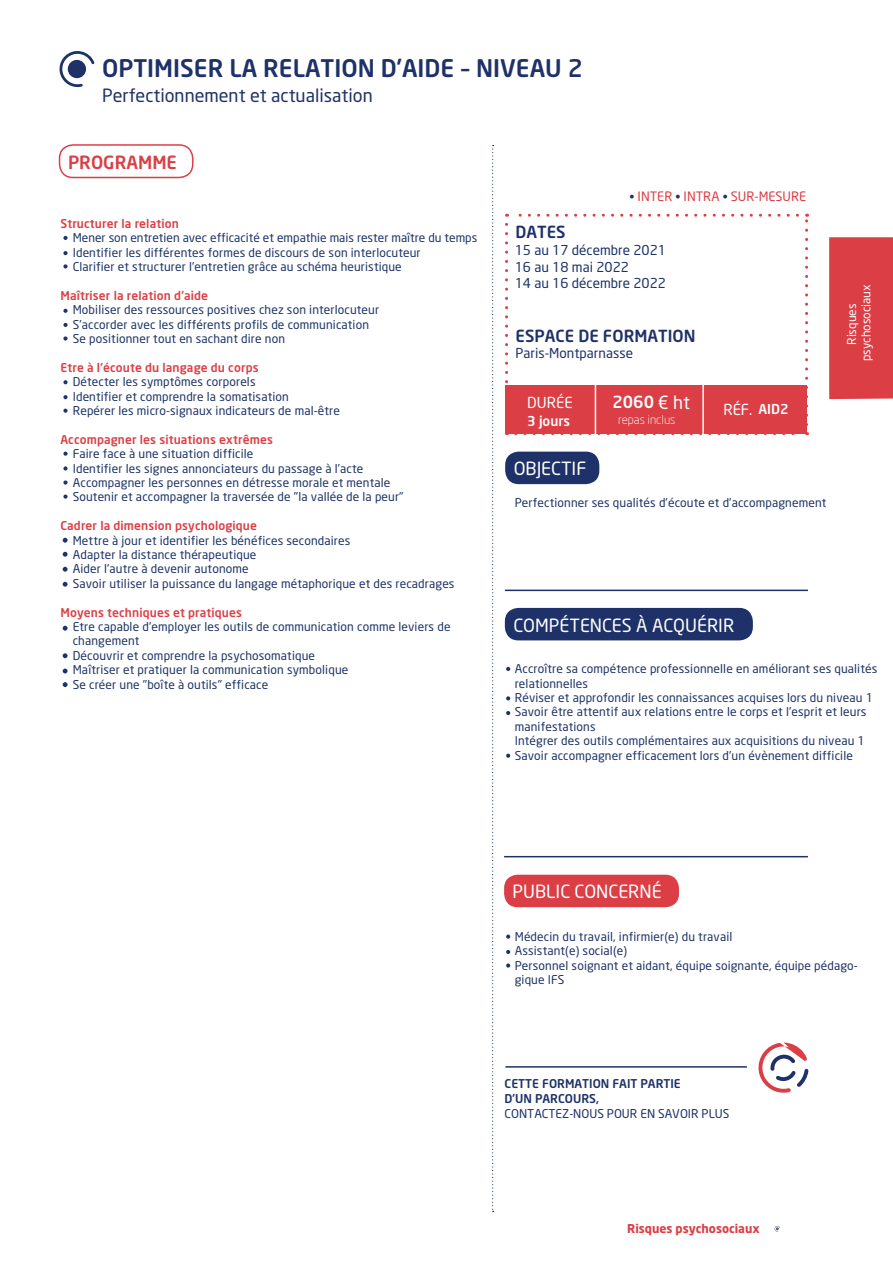
<style>
.page{position:relative;width:893px;height:1263px;background:#fff}
.page>*{position:absolute;margin:0;border:0;box-sizing:border-box;transform-origin:0 0}
.t1{font:24px "Neo Sans Medium TR";color:#1e3168}
.t2{font:18px "Neo Sans TR";color:#fff}
.t3{font:18px "Neo Sans TR";color:#1e3168}
.t4{font:18px "Neo Sans Medium TR";color:#db3e45}
.t5{font:16.5px "Neo Sans Medium TR";color:#1e3168}
.t6{font:16.5px "Neo Sans Medium TR";color:#fff}
.t7{font:15px "Neo Sans TR";color:#fff}
.t8{font:13.5px/16.2px "Neo Sans TR";color:#1e3468}
.t9{font:13.5px "Neo Sans TR";color:#1e3168}
.t10{font:13.5px "Neo Sans Medium TR";color:#fff}
.t11{font:12.9px "Neo Sans TR";color:#db3e45}
.t12{font:12px/14.4px "Neo Sans TR";letter-spacing:.01em;color:#1e3468}
.t13{font:12px "Neo Sans Medium TR";letter-spacing:.01em;color:#dc3f45}
.t14{font:12px/15px "Neo Sans Medium TR";color:#1e3168}
.t15{font:12px "Neo Sans TR";color:#1e3168}
.t16{font:12px "Neo Sans Bold TR";color:#dc3f45}
.t17{font:12px/14.4px "Neo Sans TR";color:#fff;text-align:center}
.t18{font:300 12px "Neo Sans";color:#fff}
.s1{font-size:12px;color:#1e3168}
.s2{font-family:"Neo Sans TR";font-size:18px}
</style>
<div class="page">
<svg style="left:774px;top:1226px;width:6px;height:6px"></svg>
<div style="left:504px;top:875px;width:175px;height:32px;background:#db3e45;border-radius:14px"></div>
<div style="left:505px;top:608px;width:248px;height:32px;background:#1e3168;border-radius:14px"></div>
<svg style="left:59px;top:51px;width:35px;height:36px"></svg>
<svg style="left:492px;top:145px;width:2px;height:1067px"></svg>
<hr style="left:504px;top:856px;width:304px;height:1px;background:#1e3168">
<hr style="left:505px;top:590px;width:303px;height:1px;background:#1e3168">
<div style="left:59px;top:144px;width:134px;height:34px;border:2px solid #db3e45;border-radius:14px"></div>
<div style="left:505px;top:385px;width:301px;height:48px;background:#db3e45"></div>
<svg style="left:505px;top:224px;width:3px;height:211px"></svg>
<svg style="left:516px;top:432px;width:292px;height:3px"></svg>
<svg style="left:805px;top:214px;width:3px;height:211px"></svg>
<svg style="left:507px;top:214px;width:290px;height:3px"></svg>
<hr style="left:595px;top:380px;width:1px;height:58px;background:#fff">
<hr style="left:702px;top:380px;width:2px;height:58px;background:#fff">
<div style="left:505px;top:452px;width:94px;height:32px;background:#1e3168;border-radius:14px"></div>
<div style="left:829px;top:237px;width:64px;height:162px;background:#db3e45"></div>
<svg style="left:506px;top:667px;width:4px;height:4px"></svg>
<svg style="left:506px;top:696px;width:4px;height:4px"></svg>
<svg style="left:506px;top:711px;width:4px;height:4px"></svg>
<svg style="left:506px;top:754px;width:4px;height:4px"></svg>
<svg style="left:506px;top:934px;width:4px;height:5px"></svg>
<svg style="left:506px;top:950px;width:4px;height:4px"></svg>
<svg style="left:506px;top:963px;width:4px;height:4px"></svg>
<svg style="left:63px;top:236px;width:5px;height:4px"></svg>
<svg style="left:63px;top:251px;width:5px;height:4px"></svg>
<svg style="left:63px;top:264px;width:5px;height:4px"></svg>
<svg style="left:63px;top:309px;width:5px;height:4px"></svg>
<svg style="left:63px;top:323px;width:5px;height:4px"></svg>
<svg style="left:63px;top:336px;width:5px;height:5px"></svg>
<svg style="left:63px;top:380px;width:5px;height:4px"></svg>
<svg style="left:63px;top:395px;width:5px;height:4px"></svg>
<svg style="left:63px;top:409px;width:5px;height:4px"></svg>
<svg style="left:63px;top:452px;width:5px;height:4px"></svg>
<svg style="left:63px;top:466px;width:5px;height:4px"></svg>
<svg style="left:63px;top:494px;width:5px;height:5px"></svg>
<svg style="left:63px;top:480px;width:5px;height:5px"></svg>
<svg style="left:63px;top:582px;width:5px;height:5px"></svg>
<svg style="left:63px;top:538px;width:5px;height:5px"></svg>
<svg style="left:63px;top:552px;width:5px;height:5px"></svg>
<svg style="left:63px;top:567px;width:5px;height:5px"></svg>
<svg style="left:63px;top:626px;width:5px;height:5px"></svg>
<svg style="left:63px;top:653px;width:5px;height:5px"></svg>
<svg style="left:63px;top:668px;width:5px;height:5px"></svg>
<svg style="left:63px;top:682px;width:5px;height:5px"></svg>
<svg style="left:758px;top:1042px;width:50px;height:51px"></svg>
<hr style="left:505px;top:1066px;width:242px;height:2px;background:#1e3168">
<h1 class="t1" style="left:102px;top:53px;width:482px">OPTIMISER LA RELATION D’AIDE – NIVEAU 2</h1>
<h2 class="t3" style="left:102px;top:84px;width:272px">Perfectionnement et actualisation</h2>
<h2 class="t4" style="left:68px;top:151px;width:110px">PROGRAMME</h2>
<p class="t13" style="left:60px;top:216px;width:120px">Structurer la relation</p>
<p class="t12" style="left:73px;top:230px;width:406px">Mener son entretien avec efficacité et empathie mais rester maître du temps<br>Identifier les différentes formes de discours de son interlocuteur<br>Clarifier et structurer l'entretien grâce au schéma heuristique</p>
<p class="t13" style="left:60px;top:288px;width:149px">Maîtriser la relation d’aide</p>
<p class="t12" style="left:73px;top:302px;width:308px">Mobiliser des ressources positives chez son interlocuteur<br>S’accorder avec les différents profils de communication<br>Se positionner tout en sachant dire non</p>
<p class="t13" style="left:60px;top:360px;width:200px">Etre à l’écoute du langage du corps</p>
<p class="t12" style="left:73px;top:374px;width:269px">Détecter les symptômes corporels<br>Identifier et comprendre la somatisation<br>Repérer les micro-signaux indicateurs de mal-être</p>
<p class="t13" style="left:60px;top:432px;width:214px">Accompagner les situations extrêmes</p>
<p class="t12" style="left:73px;top:446px;width:332px">Faire face à une situation difficile<br>Identifier les signes annonciateurs du passage à l’acte Accompagner les personnes en détresse morale et mentale Soutenir et accompagner la traversée de "la vallée de la peur"</p>
<p class="t13" style="left:60px;top:518px;width:198px">Cadrer la dimension psychologique</p>
<p class="t12" style="left:73px;top:533px;width:383px">Mettre à jour et identifier les bénéfices secondaires<br>Adapter la distance thérapeutique<br>Aider l'autre à devenir autonome<br>Savoir utiliser la puissance du langage métaphorique et des recadrages</p>
<p class="t13" style="left:60px;top:605px;width:183px">Moyens techniques et pratiques</p>
<p class="t12" style="left:73px;top:619px;width:379px">Etre capable d'employer les outils de communication comme leviers de changement<br>Découvrir et comprendre la psychosomatique<br>Maîtriser et pratiquer la communication symbolique<br>Se créer une "boîte à outils" efficace</p>
<h3 class="t5" style="left:515px;top:221px;width:52px">DATES</h3>
<p class="t11" style="left:630px;top:188px;width:178px"><span class="s1">•</span> INTER <span class="s1">•</span> INTRA <span class="s1">•</span> SUR-MESURE</p>
<p class="t8" style="left:515px;top:242px;width:153px">15 au 17 décembre 2021<br>16 au 18 mai 2022<br>14 au 16 décembre 2022</p>
<h3 class="t5" style="left:515px;top:325px;width:181px">ESPACE DE FORMATION</h3>
<p class="t9" style="left:515px;top:344px;width:119px">Paris-Montparnasse</p>
<p class="t7" style="left:527px;top:393px;width:47px">DURÉE</p>
<h3 class="t6" style="left:612px;top:392px;width:79px">2060 <span class="s2">€ ht</span></h3>
<p class="t18" style="left:618px;top:413px;width:59px">repas inclus</p>
<p class="t10" style="left:527px;top:412px;width:44px">3 jours</p>
<h2 class="t2" style="left:514px;top:458px;width:74px">OBJECTIF</h2>
<p class="t7" style="left:723px;top:401px;width:31px">RÉF.</p>
<p class="t10" style="left:759px;top:400px;width:32px">AID2</p>
<p class="t12" style="left:515px;top:495px;width:313px">Perfectionner ses qualités d'écoute et d'accompagnement</p>
<p class="t17" style="left:844px;top:361px;width:79px;rotate:-90deg">Risques psychosociaux</p>
<h2 class="t2" style="left:513px;top:614px;width:222px">COMPÉTENCES À ACQUÉRIR</h2>
<p class="t12" style="left:515px;top:661px;width:364px">Accroître sa compétence professionnelle en améliorant ses qualités relationnelles<br>Réviser et approfondir les connaissances acquises lors du niveau 1<br>Savoir être attentif aux relations entre le corps et l'esprit et leurs manifestations<br>Intégrer des outils complémentaires aux acquisitions du niveau 1<br>Savoir accompagner efficacement lors d'un évènement difficile</p>
<h2 class="t2" style="left:513px;top:881px;width:151px">PUBLIC CONCERNÉ</h2>
<p class="t12" style="left:515px;top:929px;width:345px">Médecin du travail, infirmier(e) du travail<br>Assistant(e) social(e)<br>Personnel soignant et aidant, équipe soignante, équipe pédago&shy;gique IFS</p>
<p class="t14" style="left:505px;top:1076px;width:178px">CETTE FORMATION FAIT PARTIE<br>D’UN PARCOURS,</p>
<p class="t15" style="left:505px;top:1106px;width:226px">CONTACTEZ-NOUS POUR EN SAVOIR PLUS</p>
<p class="t16" style="left:627px;top:1221px;width:134px">Risques psychosociaux</p>
</div>
